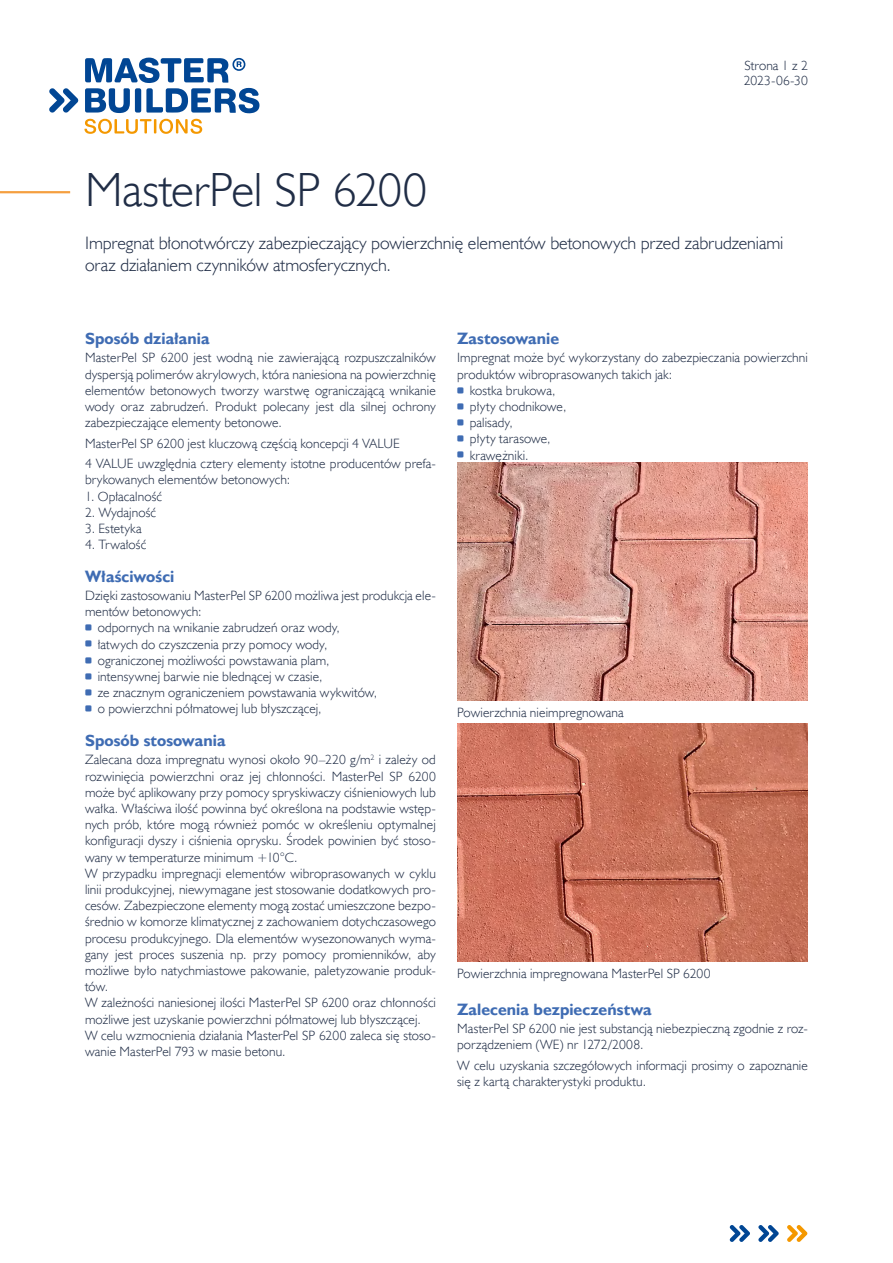
<style>
.page{position:relative;width:893px;height:1263px;background:#fff}
.page>*{position:absolute;margin:0;border:0;box-sizing:border-box;transform-origin:0 0}
.t1{font:48px "Humanst 521 Lt EUX";letter-spacing:-.01em;color:#202d46}
.t2{font:18px/21.6px "Humanst 521 Lt EUX";letter-spacing:-.005em;color:#202d46}
.t3{font:700 16.5px "Humanst 521 EUX";letter-spacing:.005em;color:#3f6cb3}
.t4{font:13.5px/16.2px "Humanst 521 Lt EUX";letter-spacing:.01em;color:#202d46}
</style>
<div class="page">
<hr style="left:0;top:191px;width:70px;height:2px;background:#f59f40">
<svg style="left:84px;top:119px;width:118px;height:15px"></svg>
<svg style="left:49px;top:88px;width:29px;height:25px"></svg>
<svg style="left:85px;top:58px;width:174px;height:55px"></svg>
<svg style="left:730px;top:1225px;width:20px;height:17px"></svg>
<svg style="left:758px;top:1225px;width:21px;height:17px"></svg>
<svg style="left:787px;top:1225px;width:20px;height:17px"></svg>
<img style="left:457px;top:462px;width:351px;height:238px">
<img style="left:457px;top:723px;width:351px;height:239px">
<p class="t4" style="left:745px;top:57px;width:65px">Strona 1 z 2</p>
<p class="t4" style="left:744px;top:73px;width:66px">2023‑06‑30</p>
<h1 class="t1" style="left:85px;top:160px;width:344px">MasterPel SP 6200</h1>
<h2 class="t2" style="left:85px;top:232px;width:700px">Impregnat błonotwórczy zabezpieczający powierzchnię elementów betonowych przed zabrudzeniami oraz działaniem czynników atmosferycznych.</h2>
<p class="t3" style="left:85px;top:328px;width:126px">Sposób działania</p>
<p class="t4" style="left:85px;top:349px;width:352px;text-align:justify">MasterPel SP 6200 jest wodną nie zawierającą rozpuszczalników dyspersją polimerów akrylowych, która naniesiona na powierzchnię elementów betonowych tworzy warstwę ograniczającą wnikanie wody oraz zabrudzeń. Produkt polecany jest dla silnej ochrony zabezpieczające elementy betonowe.</p>
<p class="t4" style="left:85px;top:433px;width:352px;line-height:20.4px">MasterPel SP 6200 jest kluczową częścią koncepcji 4 VALUE<br>4 VALUE uwzględnia cztery elementy istotne producentów prefa‑</p>
<p class="t4" style="left:85px;top:471px;width:207px">brykowanych elementów betonowych:</p>
<p class="t4" style="left:85px;top:488px;width:79px">1. Opłacalność</p>
<p class="t4" style="left:85px;top:504px;width:73px">2. Wydajność</p>
<p class="t4" style="left:85px;top:520px;width:58px">3. Estetyka</p>
<p class="t4" style="left:85px;top:536px;width:63px">4. Trwałość</p>
<p class="t3" style="left:85px;top:566px;width:91px">Właściwości</p>
<p class="t4" style="left:85px;top:587px;width:352px">Dzięki zastosowaniu MasterPel SP 6200 możliwa jest produkcja ele‑ mentów betonowych:<br><sup>⹅</sup> odpornych na wnikanie zabrudzeń oraz wody,<br><sup>⹅</sup> łatwych do czyszczenia przy pomocy wody,<br><sup>⹅</sup> ograniczonej możliwości powstawania plam,<br><sup>⹅</sup> intensywnej barwie nie blednącej w czasie,<br><sup>⹅</sup> ze znacznym ograniczeniem powstawania wykwitów,<br><sup>⹅</sup> o powierzchni półmatowej lub błyszczącej,</p>
<p class="t3" style="left:85px;top:730px;width:142px">Sposób stosowania</p>
<p class="t4" style="left:85px;top:751px;width:352px">Zalecana doza impregnatu wynosi około 90–220 g/m<sup>2</sup> i zależy od rozwinięcia powierzchni oraz jej chłonności. MasterPel SP 6200 może być aplikowany przy pomocy spryskiwaczy ciśnieniowych lub wałka. Właściwa ilość powinna być określona na podstawie wstęp‑ nych prób, które mogą również pomóc w określeniu optymalnej konfiguracji dyszy i ciśnienia oprysku. Środek powinien być stoso‑ wany w temperaturze minimum +10°C.<br>W przypadku impregnacji elementów wibroprasowanych w cyklu linii produkcyjnej, niewymagane jest stosowanie dodatkowych pro‑ cesów. Zabezpieczone elementy mogą zostać umieszczone bezpo‑ średnio w komorze klimatycznej z zachowaniem dotychczasowego procesu produkcyjnego. Dla elementów wysezonowanych wyma‑ gany jest proces suszenia np. przy pomocy promienników, aby możliwe było natychmiastowe pakowanie, paletyzowanie produk‑ tów.<br>W zależności naniesionej ilości MasterPel SP 6200 oraz chłonności możliwe jest uzyskanie powierzchni półmatowej lub błyszczącej.<br>W celu wzmocnienia działania MasterPel SP 6200 zaleca się stoso‑ wanie MasterPel 793 w masie betonu.</p>
<p class="t3" style="left:457px;top:328px;width:104px">Zastosowanie</p>
<p class="t4" style="left:457px;top:349px;width:352px">Impregnat może być wykorzystany do zabezpieczania powierzchni produktów wibroprasowanych takich jak:<br><sup>⹅</sup> kostka brukowa,<br><sup>⹅</sup> płyty chodnikowe,<br><sup>⹅</sup> palisady,<br><sup>⹅</sup> płyty tarasowe,<br><sup>⹅</sup> krawężniki.</p>
<p class="t4" style="left:457px;top:704px;width:168px">Powierzchnia nieimpregnowana</p>
<p class="t4" style="left:457px;top:965px;width:255px">Powierzchnia impregnowana MasterPel SP 6200</p>
<p class="t3" style="left:457px;top:999px;width:196px">Zalecenia bezpieczeństwa</p>
<p class="t4" style="left:457px;top:1020px;width:352px">MasterPel SP 6200 nie jest substancją niebezpieczną zgodnie z roz‑ porządzeniem (WE) nr 1272/2008.</p>
<p class="t4" style="left:457px;top:1057px;width:352px">W celu uzyskania szczegółowych informacji prosimy o zapoznanie się z kartą charakterystyki produktu.</p>
</div>
